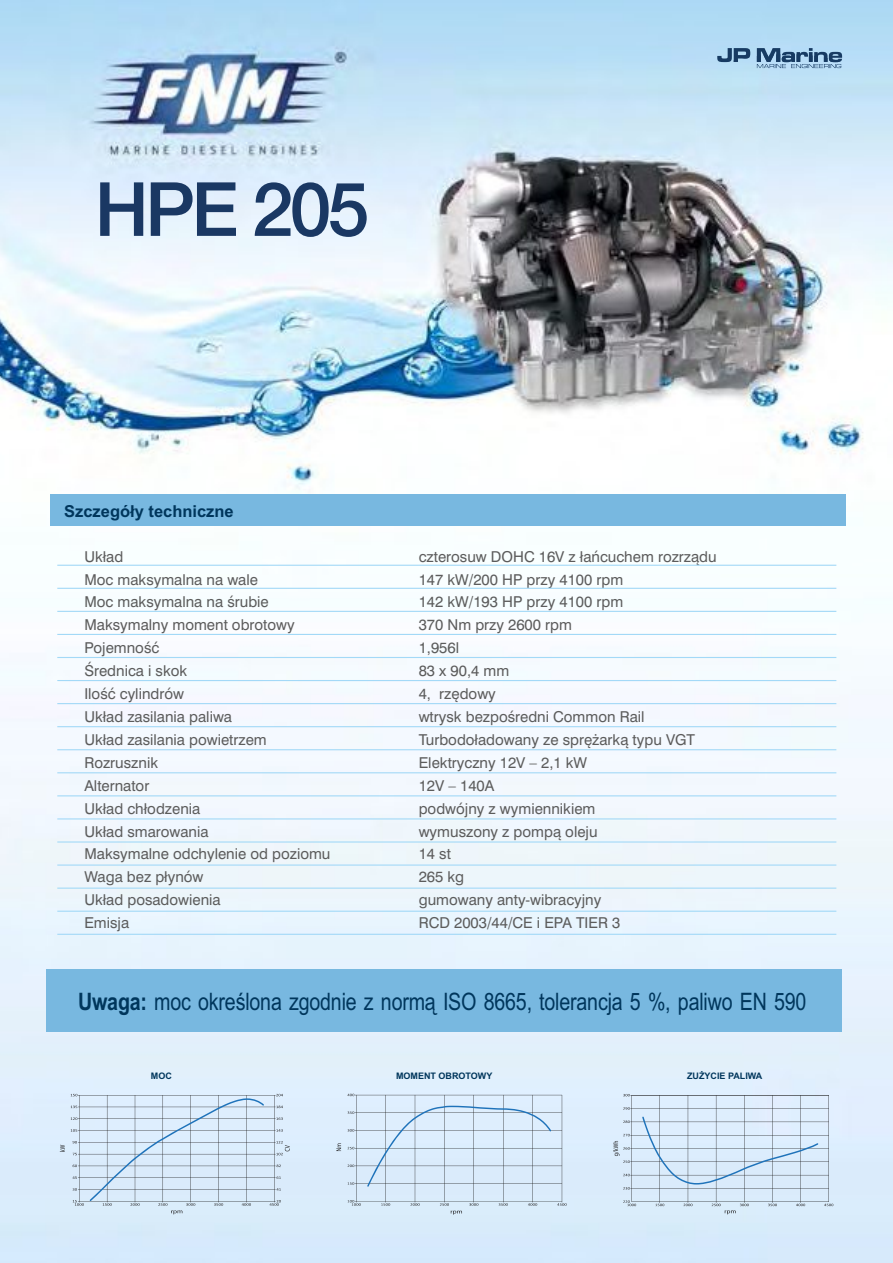
<style>
.page{position:relative;width:893px;height:1263px;background:#fff}
.page>*{position:absolute;margin:0;border:0;box-sizing:border-box;transform-origin:0 0}
.t1{font:24px "Arial Narrow";letter-spacing:-.01em;color:#00365c}
.t2{font:700 16.5px "Arial";color:#00365c}
.t3{font:15px "Swiss 721 l 2";color:#5c5c5c}
.t4{font:700 9px "Arial";color:#00365c}
.s1{font-weight:700}
</style>
<div class="page">
<img style="left:0;top:0;width:893px;height:1263px">
<svg style="left:100px;top:182px;width:43px;height:54px;background:#7c92ae"></svg>
<svg style="left:151px;top:182px;width:85px;height:54px;background:#8196b0"></svg>
<svg style="left:255px;top:182px;width:112px;height:55px;background:#869bb5"></svg>
<div style="left:51px;top:495px;width:795px;height:31px;background:#78b8e0"></div>
<svg style="left:717px;top:48px;width:125px;height:20px;background:#779cbb"></svg>
<hr style="left:57px;top:911px;width:779px;height:1px;background:#a3d9f7">
<hr style="left:57px;top:887px;width:779px;height:2px;background:#a3d9f7">
<hr style="left:57px;top:864px;width:779px;height:2px;background:#a3d9f7">
<hr style="left:57px;top:841px;width:779px;height:1px;background:#a3d9f7">
<hr style="left:57px;top:818px;width:779px;height:1px;background:#a3d9f7">
<hr style="left:57px;top:795px;width:779px;height:1px;background:#a3d9f7">
<hr style="left:57px;top:772px;width:779px;height:1px;background:#a3d9f7">
<hr style="left:57px;top:749px;width:779px;height:1px;background:#a3d9f7">
<hr style="left:57px;top:726px;width:779px;height:1px;background:#a3d9f7">
<hr style="left:57px;top:703px;width:779px;height:1px;background:#a3d9f7">
<hr style="left:57px;top:680px;width:779px;height:1px;background:#a3d9f7">
<hr style="left:57px;top:657px;width:779px;height:1px;background:#a3d9f7">
<hr style="left:57px;top:634px;width:779px;height:1px;background:#a3d9f7">
<hr style="left:57px;top:611px;width:779px;height:1px;background:#a3d9f7">
<hr style="left:57px;top:588px;width:779px;height:1px;background:#a3d9f7">
<hr style="left:57px;top:565px;width:779px;height:1px;background:#a3d9f7">
<hr style="left:57px;top:934px;width:779px;height:1px;background:#a3d9f7">
<div style="left:46px;top:969px;width:795px;height:62px;background:#78b8e0"></div>
<svg style="left:60px;top:1145px;width:5px;height:7px"></svg>
<svg style="left:71px;top:1094px;width:219px;height:120px;background:#d1e2f1"></svg>
<svg style="left:613px;top:1094px;width:220px;height:120px;background:#d2e2f2"></svg>
<svg style="left:336px;top:1094px;width:231px;height:120px;background:#d3e4f4"></svg>
<p class="t2" style="left:64px;top:505px;width:171px">Szczegóły techniczne</p>
<p class="t3" style="left:84px;top:550px;width:40px">Układ</p>
<p class="t3" style="left:419px;top:550px;width:299px">czterosuw DOHC 16V z łańcuchem rozrządu</p>
<p class="t3" style="left:84px;top:573px;width:175px">Moc maksymalna na wale</p>
<p class="t3" style="left:419px;top:573px;width:206px">147 kW/200 HP przy 4100 rpm</p>
<p class="t3" style="left:84px;top:596px;width:186px">Moc maksymalna na śrubie</p>
<p class="t3" style="left:419px;top:596px;width:206px">142 kW/193 HP przy 4100 rpm</p>
<p class="t3" style="left:84px;top:619px;width:212px">Maksymalny moment obrotowy</p>
<p class="t3" style="left:419px;top:619px;width:155px">370 Nm przy 2600 rpm</p>
<p class="t3" style="left:84px;top:642px;width:76px">Pojemność</p>
<p class="t3" style="left:419px;top:642px;width:42px">1,956l</p>
<p class="t3" style="left:84px;top:665px;width:104px">Średnica i skok</p>
<p class="t3" style="left:419px;top:665px;width:92px">83 x 90,4 mm</p>
<p class="t3" style="left:84px;top:688px;width:101px">Ilość cylindrów</p>
<p class="t3" style="left:419px;top:688px;width:79px">4, rzędowy</p>
<p class="t3" style="left:84px;top:710px;width:149px">Układ zasilania paliwa</p>
<p class="t3" style="left:419px;top:710px;width:227px">wtrysk bezpośredni Common Rail</p>
<p class="t3" style="left:84px;top:733px;width:184px">Układ zasilania powietrzem</p>
<p class="t3" style="left:419px;top:733px;width:278px">Turbodoładowany ze sprężarką typu VGT</p>
<p class="t3" style="left:84px;top:756px;width:75px">Rozrusznik</p>
<p class="t3" style="left:419px;top:756px;width:170px">Elektryczny 12V – 2,1 kW</p>
<p class="t3" style="left:84px;top:779px;width:66px">Alternator</p>
<p class="t3" style="left:419px;top:779px;width:77px">12V – 140A</p>
<p class="t3" style="left:84px;top:802px;width:117px">Układ chłodzenia</p>
<p class="t3" style="left:419px;top:802px;width:178px">podwójny z wymiennikiem</p>
<p class="t3" style="left:84px;top:825px;width:126px">Układ smarowania</p>
<p class="t3" style="left:419px;top:825px;width:180px">wymuszony z pompą oleju</p>
<p class="t3" style="left:84px;top:848px;width:248px">Maksymalne odchylenie od poziomu</p>
<p class="t3" style="left:419px;top:848px;width:34px">14 st</p>
<p class="t3" style="left:84px;top:871px;width:121px">Waga bez płynów</p>
<p class="t3" style="left:419px;top:871px;width:47px">265 kg</p>
<p class="t3" style="left:84px;top:894px;width:138px">Układ posadowienia</p>
<p class="t3" style="left:419px;top:894px;width:184px">gumowany anty-wibracyjny</p>
<p class="t3" style="left:84px;top:917px;width:46px">Emisja</p>
<p class="t3" style="left:419px;top:917px;width:203px">RCD 2003/44/CE i EPA TIER 3</p>
<h1 class="t1" style="left:78px;top:992px;width:730px"><span class="s1">Uwaga:</span> moc określona zgodnie z normą ISO 8665, tolerancja 5 %, paliwo EN 590</h1>
<p class="t4" style="left:151px;top:1072px;width:22px">MOC</p>
<p class="t4" style="left:396px;top:1072px;width:98px">MOMENT OBROTOWY</p>
<p class="t4" style="left:687px;top:1072px;width:77px">ZUŻYCIE PALIWA</p>
</div>
